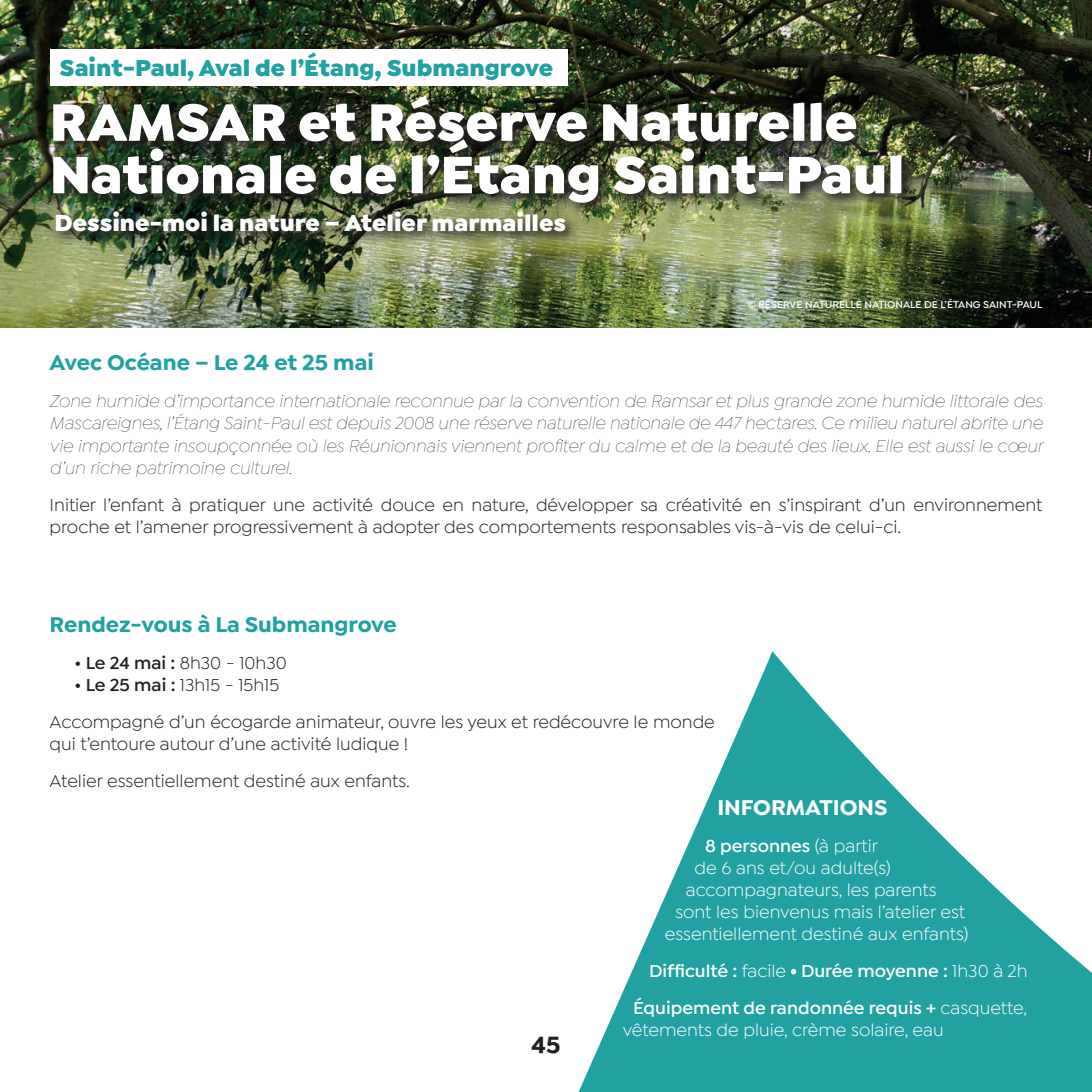
<style>
.page{position:relative;width:1092px;height:1092px;background:#fff}
.page>*{position:absolute;margin:0;border:0;box-sizing:border-box;transform-origin:0 0}
.t1{font:900 56px/52.5px "Isidora Sans";color:#fff}
.t2{font:900 24.5px "Isidora Sans";color:#fff}
.t3{font:900 24.5px "Isidora Sans";color:#21a1a1}
.t4{font:700 24.5px "Isidora Sans";color:#231f20}
.t5{font:700 22.75px "Isidora Sans";color:#21a1a1}
.t6{font:700 22.75px "Isidora Sans";color:#fff}
.t7{font:18.38px/36.9px "Isidora Sans";color:#231f20}
.t8{font:italic 100 18.38px/22.1px "Isidora Sans";color:#231f20;text-align:justify}
.t9{font:18.38px "Isidora Sans";color:#fff}
.t10{font:600 18.38px/36.9px "Isidora Sans";color:#fff;text-align:right}
.t11{font:600 10.5px "Isidora Sans";color:#fff}
.s1{font-weight:600}
.s2{font-weight:400}
</style>
<div class="page">
<img style="left:0;top:0;width:1091px;height:327px">
<svg style="left:579px;top:651px;width:512px;height:440px;fill:#21a1a1"></svg>
<svg style="left:790px;top:968px;width:6px;height:6px"></svg>
<img style="left:49px;top:92px;width:867px;height:125px">
<div style="left:50px;top:50px;width:517px;height:36px;background:#fff"></div>
<img style="left:52px;top:208px;width:526px;height:38px">
<h2 class="t3" style="left:60px;top:52px;width:495px">Saint-Paul, Aval de l’Étang, Submangrove</h2>
<h1 class="t1" style="left:50px;top:96px;width:856px">RAMSAR et Réserve Naturelle<br>Nationale de l’Étang Saint-Paul</h1>
<h2 class="t2" style="left:55px;top:207px;width:513px">Dessine-moi la nature – Atelier marmailles</h2>
<p class="t11" style="left:747px;top:298px;width:296px">© RÉSERVE NATURELLE NATIONALE DE L’ÉTANG SAINT-PAUL</p>
<p class="t5" style="left:50px;top:349px;width:326px">Avec Océane – Le 24 et 25 mai</p>
<p class="t8" style="left:50px;top:390px;width:994px">Zone humide d’importance internationale reconnue par la convention de Ramsar et plus grande zone humide littorale des Mascareignes, l’Étang Saint-Paul est depuis 2008 une réserve naturelle nationale de 447 hectares. Ce milieu naturel abrite une vie importante insoupçonnée où les Réunionnais viennent profiter du calme et de la beauté des lieux. Elle est aussi le cœur d’un riche patrimoine culturel.</p>
<p class="t7" style="left:50px;top:493px;width:994px;line-height:22.1px">Initier l’enfant à pratiquer une activité douce en nature, développer sa créativité en s’inspirant d’un environnement proche et l’amener progressivement à adopter des comportements responsables vis-à-vis de celui-ci.</p>
<p class="t5" style="left:50px;top:610px;width:349px">Rendez-vous à La Submangrove</p>
<p class="t7" style="left:74px;top:644px;width:214px"><span class="s1">• Le 24 mai :</span> 8h30 - 10h30</p>
<p class="t7" style="left:50px;top:666px;width:666px;text-indent:25px"><span class="s1">• Le 25 mai :</span> 13h15 - 15h15<br>Accompagné d’un écogarde animateur, ouvre les yeux et redécouvre le monde</p>
<p class="t7" style="left:50px;top:725px;width:362px">qui t’entoure autour d’une activité ludique !<br>Atelier essentiellement destiné aux enfants.</p>
<h2 class="t4" style="left:531px;top:1029px;width:30px">45</h2>
<p class="t6" style="left:717px;top:793px;width:172px">INFORMATIONS</p>
<p class="t10" style="left:705px;top:827px;width:175px">8 personnes <span class="s2">(à partir</span></p>
<p class="t9" style="left:694px;top:857px;width:198px">de 6 ans et/ou adulte(s)</p>
<p class="t9" style="left:685px;top:879px;width:252px">accompagnateurs, les parents</p>
<p class="t9" style="left:675px;top:901px;width:291px">sont les bienvenus mais l’atelier est</p>
<p class="t9" style="left:664px;top:923px;width:305px">essentiellement destiné aux enfants)</p>
<p class="t10" style="left:633px;top:952px;width:396px">Difficulté : <span class="s2">facile</span> Durée moyenne : <span class="s2">1h30 à 2h<br></span>Équipement de randonnée requis + <span class="s2">casquette,</span></p>
<p class="t9" style="left:622px;top:1019px;width:322px">vêtements de pluie, crème solaire, eau</p>
</div>
